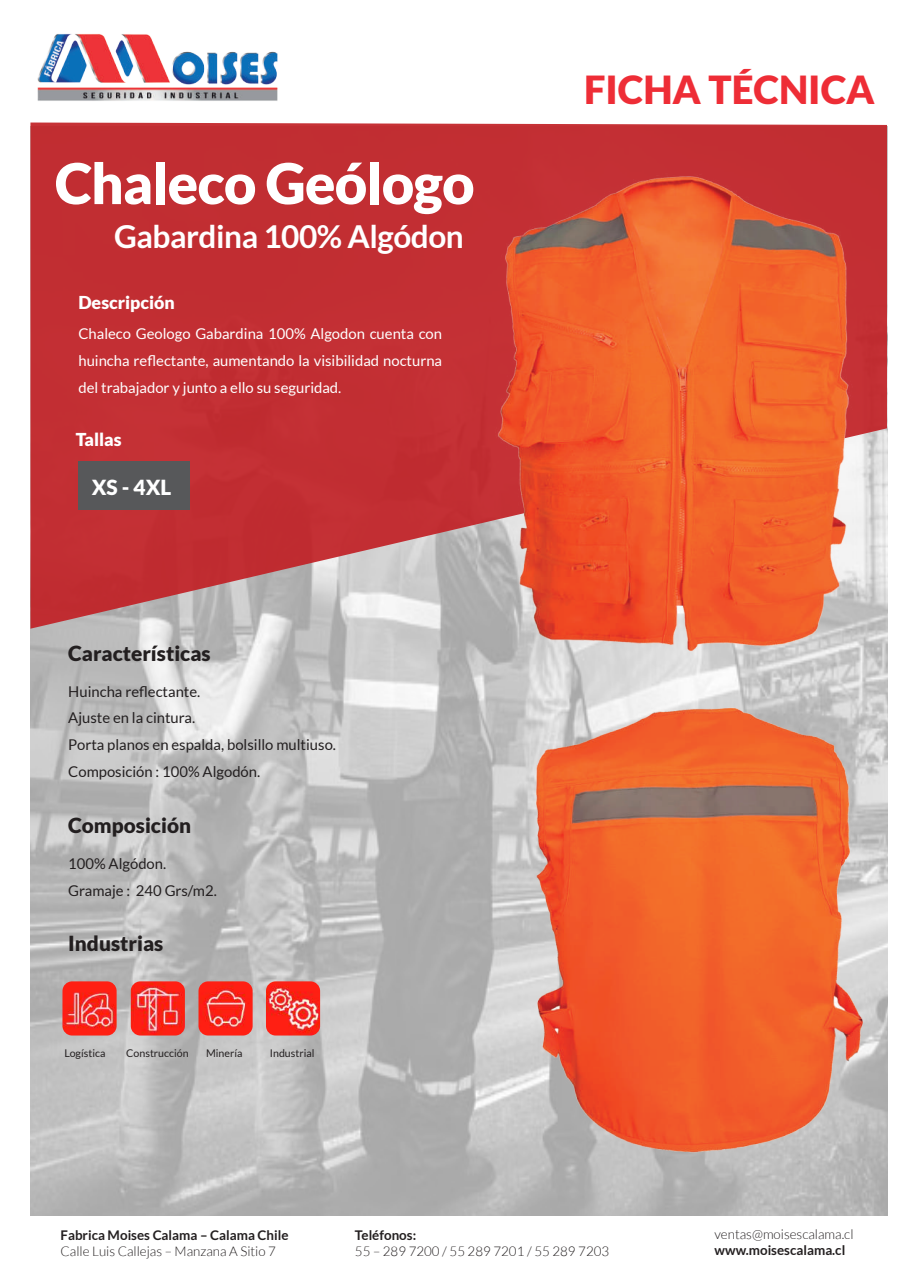
<style>
.page{position:relative;width:918px;height:1276px;background:#fff}
.page>*{position:absolute;margin:0;border:0;box-sizing:border-box;transform-origin:0 0}
.t1{font:900 56.25px "Lato";letter-spacing:-.015em;color:#fff}
.t2{font:900 38.7px "Lato";color:#ee2d36}
.t3{font:700 31.65px "Lato";letter-spacing:-.015em;color:#fff}
.t4{font:900 20.85px "Lato";color:#231f20}
.t5{font:900 20.85px "Lato";color:#fff}
.t6{font:900 17.85px "Lato";color:#fff}
.t7{font:14.85px/26.7px "Lato";color:#fff;text-align:justify}
.t8{font:14.85px/26.7px "Lato";color:#231f20}
.t9{font:300 13.35px "Lato";color:#231f20}
.t10{font:700 13.35px "Lato";color:#231f20}
.t11{font:10.65px "Lato";color:#231f20}
</style>
<div class="page">
<img style="left:30px;top:628px;width:857px;height:587px">
<svg style="left:30px;top:122px;width:857px;height:506px;background:#c24044"></svg>
<img style="left:37px;top:34px;width:241px;height:67px">
<div style="left:78px;top:462px;width:112px;height:48px;background:#57585a"></div>
<img style="left:478px;top:122px;width:397px;height:677px">
<img style="left:512px;top:686px;width:363px;height:504px">
<img style="left:62px;top:981px;width:55px;height:54px">
<img style="left:131px;top:981px;width:54px;height:54px">
<img style="left:199px;top:981px;width:54px;height:54px">
<img style="left:266px;top:981px;width:54px;height:54px">
<h1 class="t1" style="left:55px;top:150px;width:421px">Chaleco Geólogo</h1>
<h3 class="t3" style="left:114px;top:218px;width:351px">Gabardina 100% Algódon</h3>
<p class="t6" style="left:78px;top:292px;width:98px">Descripción</p>
<p class="t7" style="left:78px;top:320px;width:365px">Chaleco Geologo Gabardina 100% Algodon cuenta con huincha reflectante, aumentando la visibilidad nocturna del trabajador y junto a ello su seguridad.</p>
<p class="t6" style="left:76px;top:429px;width:47px">Tallas</p>
<h3 class="t5" style="left:92px;top:475px;width:81px">XS - 4XL</h3>
<h3 class="t4" style="left:68px;top:641px;width:144px">Características</h3>
<p class="t8" style="left:68px;top:678px;width:269px">Huincha reflectante.<br>Ajuste en la cintura.<br>Porta planos en espalda, bolsillo multiuso.<br>Composición : 100% Algodón.</p>
<h3 class="t4" style="left:68px;top:813px;width:124px">Composición</h3>
<p class="t8" style="left:68px;top:850px;width:150px">100% Algódon.<br>Gramaje : 240 Grs/m2.</p>
<h3 class="t4" style="left:68px;top:931px;width:97px">Industrias</h3>
<p class="t11" style="left:64px;top:1047px;width:43px">Logística</p>
<p class="t11" style="left:126px;top:1047px;width:64px">Construcción</p>
<p class="t11" style="left:206px;top:1047px;width:38px">Minería</p>
<p class="t11" style="left:270px;top:1047px;width:46px">Industrial</p>
<h2 class="t2" style="left:584px;top:67px;width:292px">FICHA TÉCNICA</h2>
<p class="t10" style="left:61px;top:1227px;width:229px">Fabrica Moises Calama – Calama Chile</p>
<p class="t9" style="left:61px;top:1244px;width:217px">Calle Luis Callejas – Manzana A Sitio 7</p>
<p class="t10" style="left:355px;top:1227px;width:63px">Teléfonos:</p>
<p class="t9" style="left:355px;top:1244px;width:256px">55 – 289 7200 / 55 289 7201 / 55 289 7203</p>
<p class="t9" style="left:715px;top:1226px;width:140px">ventas@moisescalama.cl</p>
<p class="t10" style="left:715px;top:1242px;width:132px">www.moisescalama.cl</p>
</div>
